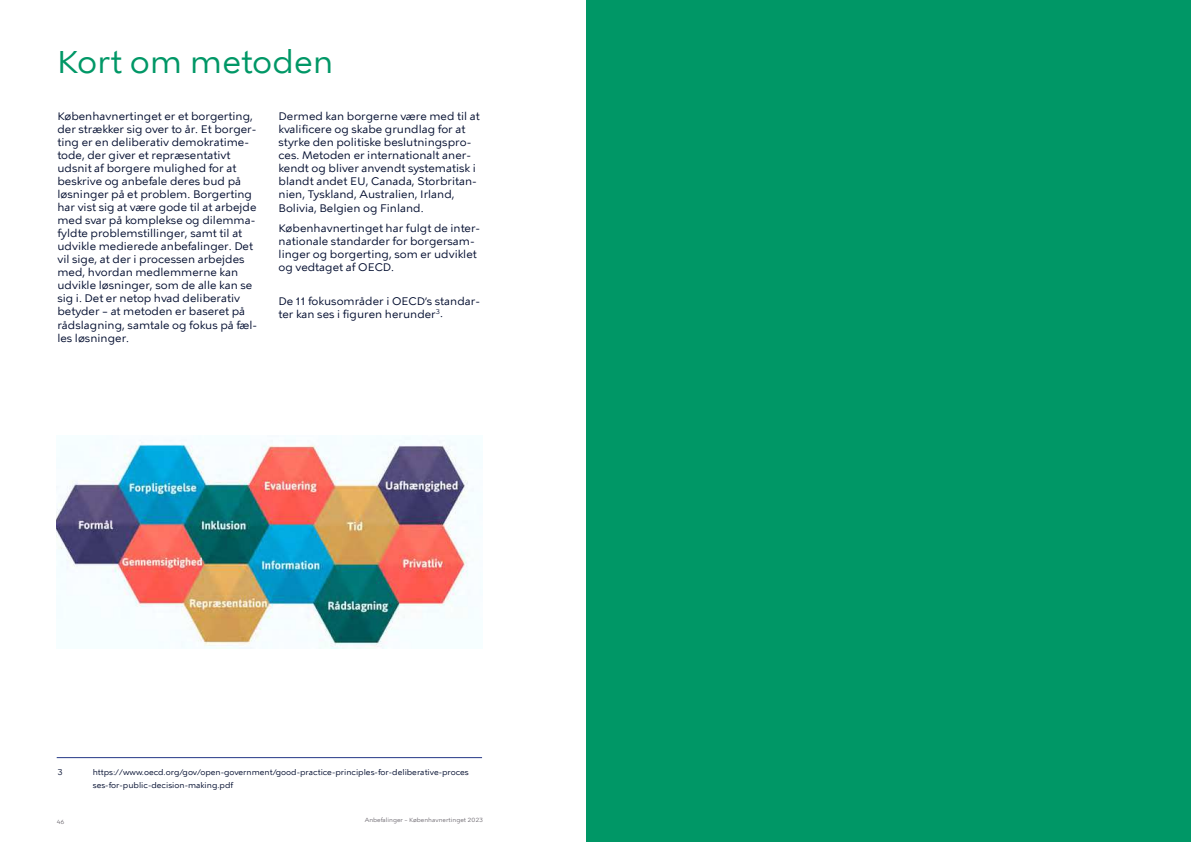
<style>
.page{position:relative;width:1191px;height:842px;background:#fff}
.page>*{position:absolute;margin:0;border:0;box-sizing:border-box;transform-origin:0 0}
.t1{font:32px "KBH Tekst";color:#009766}
.t2{font:11px/13px "KBH Tekst";color:#000c2e}
.t3{font:8px/13px "KBH Tekst";color:#000c2e}
.t4{font:6px "KBH Tekst";color:#726e75}
</style>
<div class="page">
<div style="left:587px;top:0;width:604px;height:842px;background:#009766"></div>
<hr style="left:57px;top:757px;width:425px;height:1px;background:#243886">
<img style="left:57px;top:436px;width:417px;height:213px">
<h1 class="t1" style="left:57px;top:46px;width:278px">Kort om metoden</h1>
<p class="t2" style="left:57px;top:111px;width:201px">Københavnertinget er et borgerting, der strækker sig over to år. Et borger&shy;ting er en deliberativ demokratime&shy;tode, der giver et repræsentativt udsnit af borgere mulighed for at beskrive og anbefale deres bud på løsninger på et problem. Borgerting har vist sig at være gode til at arbejde med svar på komplekse og dilemma&shy;fyldte problemstillinger, samt til at udvikle medierede anbefalinger. Det vil sige, at der i processen arbejdes med, hvordan medlemmerne kan udvikle løsninger, som de alle kan se sig i. Det er netop hvad deliberativ betyder – at metoden er baseret på rådslagning, samtale og fokus på fæl&shy;les løsninger.</p>
<p class="t2" style="left:279px;top:111px;width:203px">Dermed kan borgerne være med til at kvalificere og skabe grundlag for at styrke den politiske beslutningspro&shy;ces. Metoden er internationalt aner&shy;kendt og bliver anvendt systematisk i blandt andet EU, Canada, Storbritan&shy;nien, Tyskland, Australien, Irland, Bolivia, Belgien og Finland.</p>
<p class="t2" style="left:279px;top:222px;width:203px">Københavnertinget har fulgt de inter&shy;nationale standarder for borgersam&shy;linger og borgerting, som er udviklet og vedtaget af OECD.</p>
<p class="t2" style="left:279px;top:295px;width:203px">De 11 fokusområder i OECD’s standar&shy;ter kan ses i figuren herunder<sup>3</sup>.</p>
<p class="t3" style="left:57px;top:766px;width:7px">3</p>
<p class="t3" style="left:93px;top:766px;width:378px">https://www.oecd.org/gov/open-government/good-practice-principles-for-deliberative-proces ses-for-public-decision-making.pdf</p>
<p class="t4" style="left:57px;top:818px;width:9px">46</p>
<p class="t4" style="left:365px;top:816px;width:120px">Anbefalinger – Københavnertinget 2023</p>
</div>
